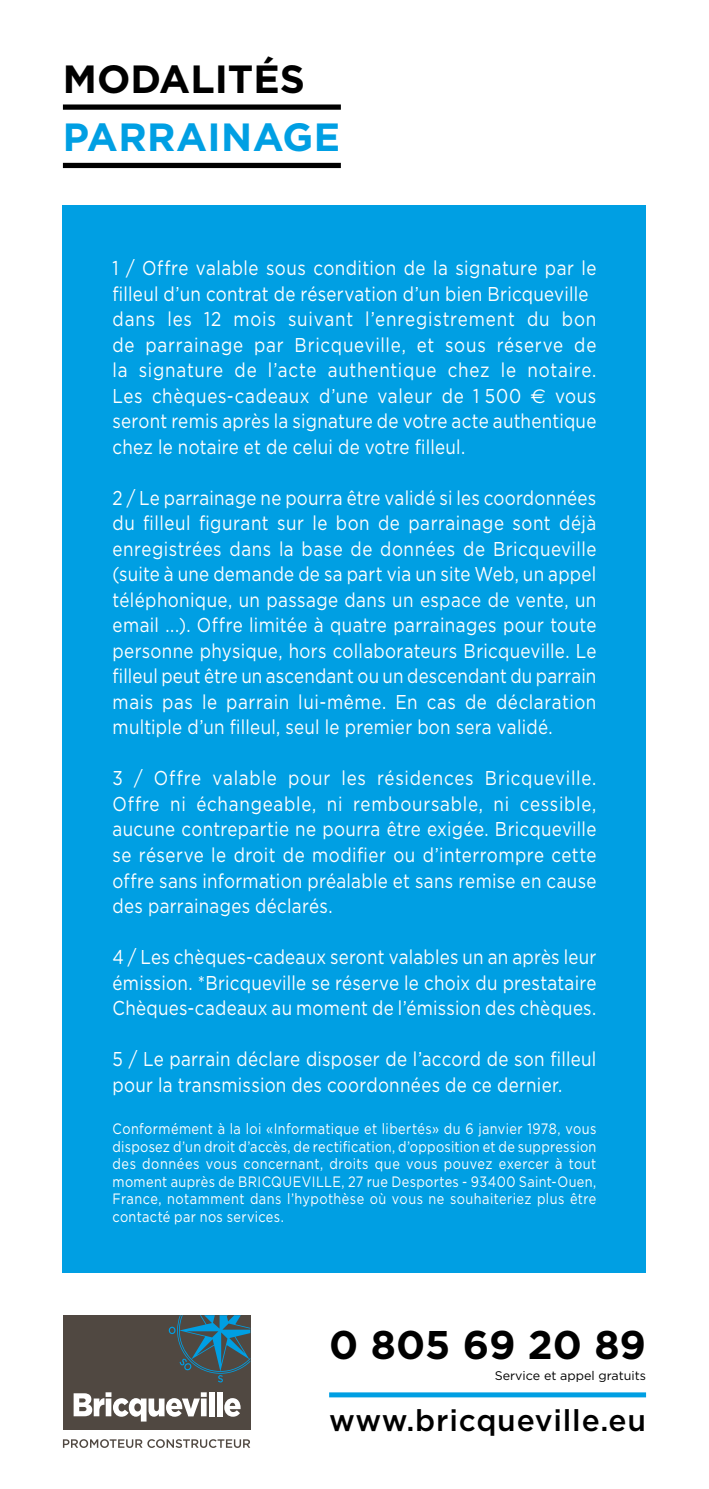
<style>
.page{position:relative;width:709px;height:1489px;background:#fff}
.page>*{position:absolute;margin:0;border:0;box-sizing:border-box;transform-origin:0 0}
.t1{font:700 40px "Gotham";color:#000}
.t2{font:700 39.25px "Gotham";letter-spacing:.01em;color:#009fe3}
.t3{font:700 39.25px "Gotham";color:#000}
.t4{font:500 30px "Gotham";letter-spacing:.025em;color:#000}
.t5{font:20px/25.5px "Gotham";letter-spacing:.02em;color:#fff;text-align:justify;scale:.85 1}
.t6{font:15px/17.5px "Gotham";letter-spacing:.03em;color:#fff;text-align:justify;scale:.85 1}
.t7{font:12.5px "Gotham";color:#000}
.s1{font-family:"Euro Sans"}
</style>
<div class="page">
<div style="left:63px;top:206px;width:583px;height:1066px;background:#009fe3"></div>
<div style="left:63px;top:1315px;width:187px;height:114px;background:#504841"></div>
<svg style="left:74px;top:1392px;width:133px;height:29px"></svg>
<div style="left:209px;top:1392px;width:6px;height:24px;background:#fff"></div>
<div style="left:217px;top:1392px;width:6px;height:24px;background:#fff"></div>
<svg style="left:224px;top:1398px;width:16px;height:18px"></svg>
<svg style="left:170px;top:1315px;width:80px;height:67px"></svg>
<svg style="left:63px;top:1439px;width:187px;height:8px"></svg>
<div style="left:329px;top:1392px;width:317px;height:5px;background:#009fe3"></div>
<div style="left:63px;top:104px;width:278px;height:6px;background:#000"></div>
<div style="left:63px;top:163px;width:278px;height:5px;background:#000"></div>
<h2 class="t3" style="left:63px;top:56px;width:243px">MODALITÉS</h2>
<h2 class="t2" style="left:63px;top:114px;width:279px">PARRAINAGE</h2>
<p class="t5" style="left:112px;top:255px;width:571px;text-align:left">1 / Offre valable sous condition de la signature par le filleul d’un contrat de réservation d’un bien Bricqueville dans les 12 mois suivant l’enregistrement du bon de parrainage par Bricqueville, et sous réserve de la signature de l’acte authentique chez le notaire.<br>Les chèques-cadeaux d’une valeur de 1 500 <span class="s1">€</span> vous seront remis après la signature de votre acte authentique chez le notaire et de celui de votre filleul.</p>
<p class="t5" style="left:113px;top:484px;width:571px">2 / Le parrainage ne pourra être validé si les coordonnées du filleul figurant sur le bon de parrainage sont déjà enregistrées dans la base de données de Bricqueville (suite à une demande de sa part via un site Web, un appel téléphonique, un passage dans un espace de vente, un email ...). Offre limitée à quatre parrainages pour toute personne physique, hors collaborateurs Bricqueville. Le filleul peut être un ascendant ou un descendant du parrain mais pas le parrain lui-même. En cas de déclaration multiple d’un filleul, seul le premier bon sera validé.</p>
<p class="t5" style="left:113px;top:765px;width:571px">3 / Offre valable pour les résidences Bricqueville.<br>Offre ni échangeable, ni remboursable, ni cessible, aucune contrepartie ne pourra être exigée. Bricqueville se réserve le droit de modifier ou d’interrompre cette offre sans information préalable et sans remise en cause des parrainages déclarés.</p>
<p class="t5" style="left:113px;top:943px;width:571px">4 / Les chèques-cadeaux seront valables un an après leur émission. *Bricqueville se réserve le choix du prestataire Chèques-cadeaux au moment de l’émission des chèques.</p>
<p class="t5" style="left:113px;top:1045px;width:571px">5 / Le parrain déclare disposer de l’accord de son filleul pour la transmission des coordonnées de ce dernier.</p>
<p class="t6" style="left:112px;top:1119px;width:571px">Conformément à la loi «Informatique et libertés» du 6 janvier 1978, vous disposez d’un droit d’accès, de rectification, d’opposition et de suppression des données vous concernant, droits que vous pouvez exercer à tout moment auprès de BRICQUEVILLE, 27 rue Desportes - 93400 Saint-Ouen, France, notamment dans l’hypothèse où vous ne souhaiteriez plus être contacté par nos services.</p>
<h1 class="t1" style="left:329px;top:1321px;width:318px">0 805 69 20 89</h1>
<p class="t7" style="left:495px;top:1368px;width:153px">Service et appel gratuits</p>
<h3 class="t4" style="left:329px;top:1402px;width:318px">www.bricqueville.eu</h3>
</div>
